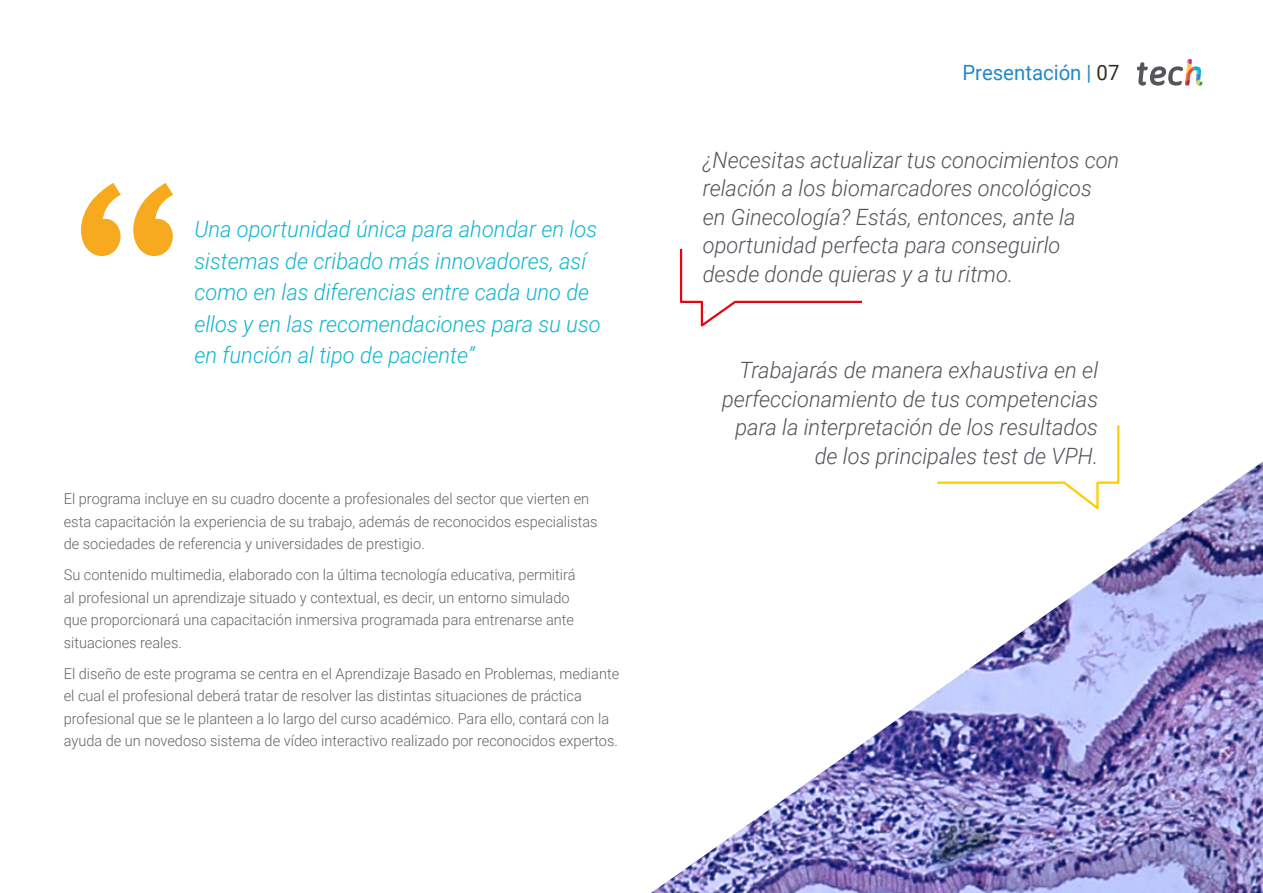
<style>
.page{position:relative;width:1263px;height:893px;background:#fff}
.page>*{position:absolute;margin:0;border:0;box-sizing:border-box;transform-origin:0 0}
.t1{font:italic 300 22.5px/28.5px "Roboto";color:#52555b;text-align:right}
.t2{font:italic 300 22.5px/31.5px "Roboto";color:#0fb6cf}
.t3{font:21px "Roboto";color:#2488c9}
.t4{font:300 15px/22.5px "Roboto";color:#61646a}
.s1{color:#312e20}
</style>
<div class="page">
<img style="left:651px;top:461px;width:612px;height:432px">
<svg style="left:935px;top:425px;width:185px;height:88px"></svg>
<svg style="left:679px;top:248px;width:184px;height:79px"></svg>
<svg style="left:81px;top:183px;width:92px;height:73px"></svg>
<svg style="left:1137px;top:59px;width:65px;height:27px"></svg>
<h1 class="t2" style="left:194px;top:213px;width:408px">Una oportunidad única para ahondar en los sistemas de cribado más innovadores, así como en las diferencias entre cada uno de ellos y en las recomendaciones para su uso en función al tipo de paciente”</h1>
<p class="t4" style="left:64px;top:487px;width:535px">El programa incluye en su cuadro docente a profesionales del sector que vierten en esta capacitación la experiencia de su trabajo, además de reconocidos especialistas de sociedades de referencia y universidades de prestigio.</p>
<p class="t4" style="left:64px;top:563px;width:513px">Su contenido multimedia, elaborado con la última tecnología educativa, permitirá al profesional un aprendizaje situado y contextual, es decir, un entorno simulado que proporcionará una capacitación inmersiva programada para entrenarse ante situaciones reales.</p>
<p class="t4" style="left:64px;top:662px;width:557px">El diseño de este programa se centra en el Aprendizaje Basado en Problemas, mediante el cual el profesional deberá tratar de resolver las distintas situaciones de práctica profesional que se le planteen a lo largo del curso académico. Para ello, contará con la ayuda de un novedoso sistema de vídeo interactivo realizado por reconocidos expertos.</p>
<h2 class="t3" style="left:962px;top:57px;width:159px">Presentación | <span class="s1">07</span></h2>
<h1 class="t1" style="left:703px;top:145px;width:418px;text-align:left">¿Necesitas actualizar tus conocimientos con relación a los biomarcadores oncológicos en Ginecología? Estás, entonces, ante la oportunidad perfecta para conseguirlo desde donde quieras y a tu ritmo.</h1>
<h1 class="t1" style="left:722px;top:355px;width:378px">Trabajarás de manera exhaustiva en el perfeccionamiento de tus competencias para la interpretación de los resultados de los principales test de VPH.</h1>
</div>
